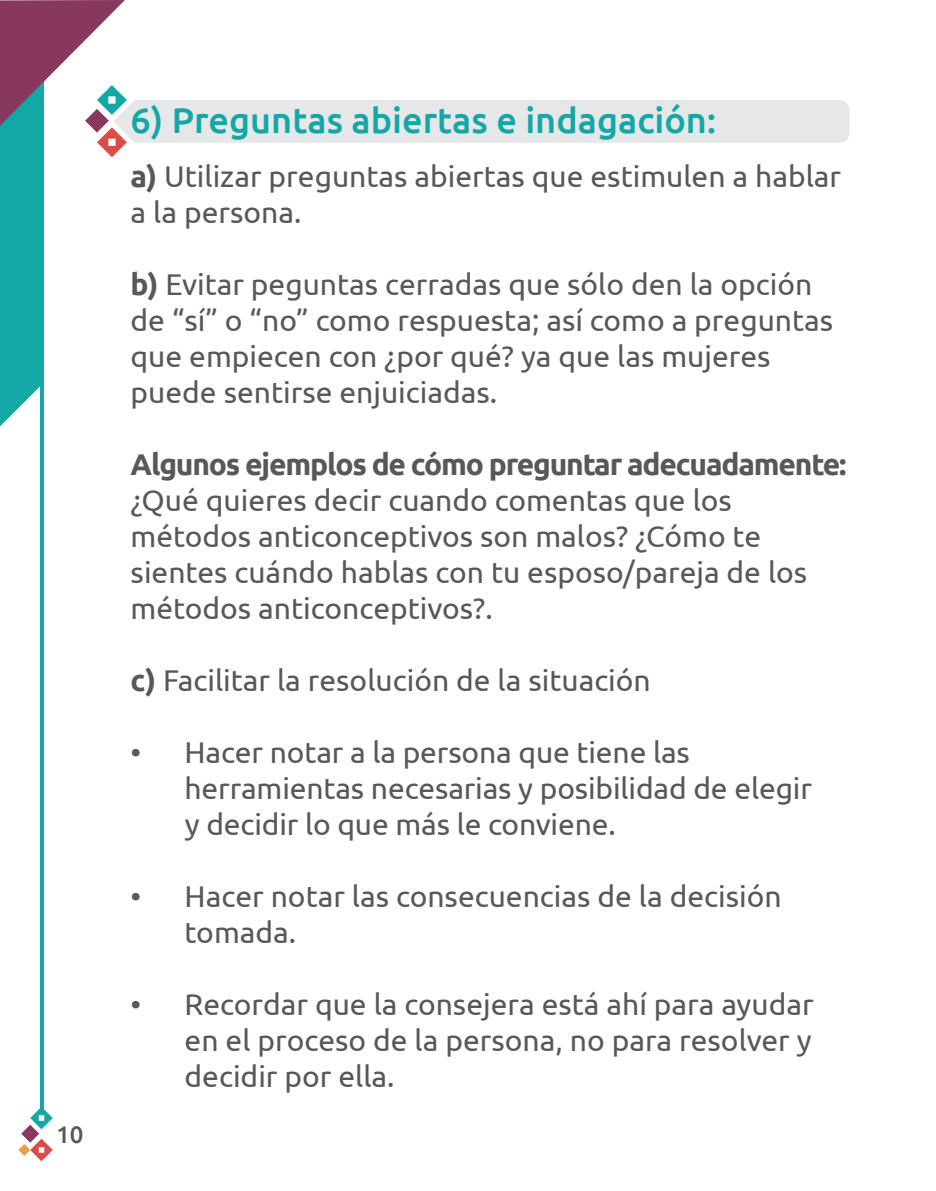
<style>
.page{position:relative;width:936px;height:1191px;background:#fff}
.page>*{position:absolute;margin:0;border:0;box-sizing:border-box;transform-origin:0 0}
.t1{font:500 36px "Ubuntu";color:#13a7a5}
.t2{font:30px/36px "Ubuntu";color:#57585a}
.t3{font:500 24px "Ubuntu";color:#57585a}
.s1{font-weight:700}
</style>
<div class="page">
<svg style="left:18px;top:1106px;width:35px;height:55px"></svg>
<hr style="left:40px;top:64px;width:3px;height:1045px;background:#13a7a5">
<svg style="left:0;top:0;width:849px;height:426px"></svg>
<p class="t3" style="left:56px;top:1119px;width:29px">10</p>
<p class="t1" style="left:131px;top:97px;width:587px">6) Preguntas abiertas e indagación:</p>
<p class="t2" style="left:131px;top:157px;width:712px"><span class="s1">a)</span> Utilizar preguntas abiertas que estimulen a hablar a la persona.</p>
<p class="t2" style="left:131px;top:265px;width:704px"><span class="s1">b)</span> Evitar peguntas cerradas que sólo den la opción de “sí” o “no” como respuesta; así como a preguntas que empiecen con ¿por qué? ya que las mujeres puede sentirse enjuiciadas.</p>
<p class="t2" style="left:131px;top:445px;width:717px"><span class="s1">Algunos ejemplos de cómo preguntar adecuadamente: </span>¿Qué quieres decir cuando comentas que los métodos anticonceptivos son malos? ¿Cómo te sientes cuándo hablas con tu esposo/pareja de los métodos anticonceptivos?.</p>
<p class="t2" style="left:131px;top:661px;width:521px"><span class="s1">c)</span> Facilitar la resolución de la situación</p>
<p class="t2" style="left:185px;top:733px;width:628px;text-indent:-54px">• Hacer notar a la persona que tiene las herramientas necesarias y posibilidad de elegir</p>
<p class="t2" style="left:185px;top:805px;width:432px">y decidir lo que más le conviene.</p>
<p class="t2" style="left:185px;top:877px;width:598px;text-indent:-54px">• Hacer notar las consecuencias de la decisión tomada.</p>
<p class="t2" style="left:185px;top:985px;width:630px;text-align:justify;text-indent:-54px">• Recordar que la consejera está ahí para ayudar en el proceso de la persona, no para resolver y decidir por ella.</p>
</div>
